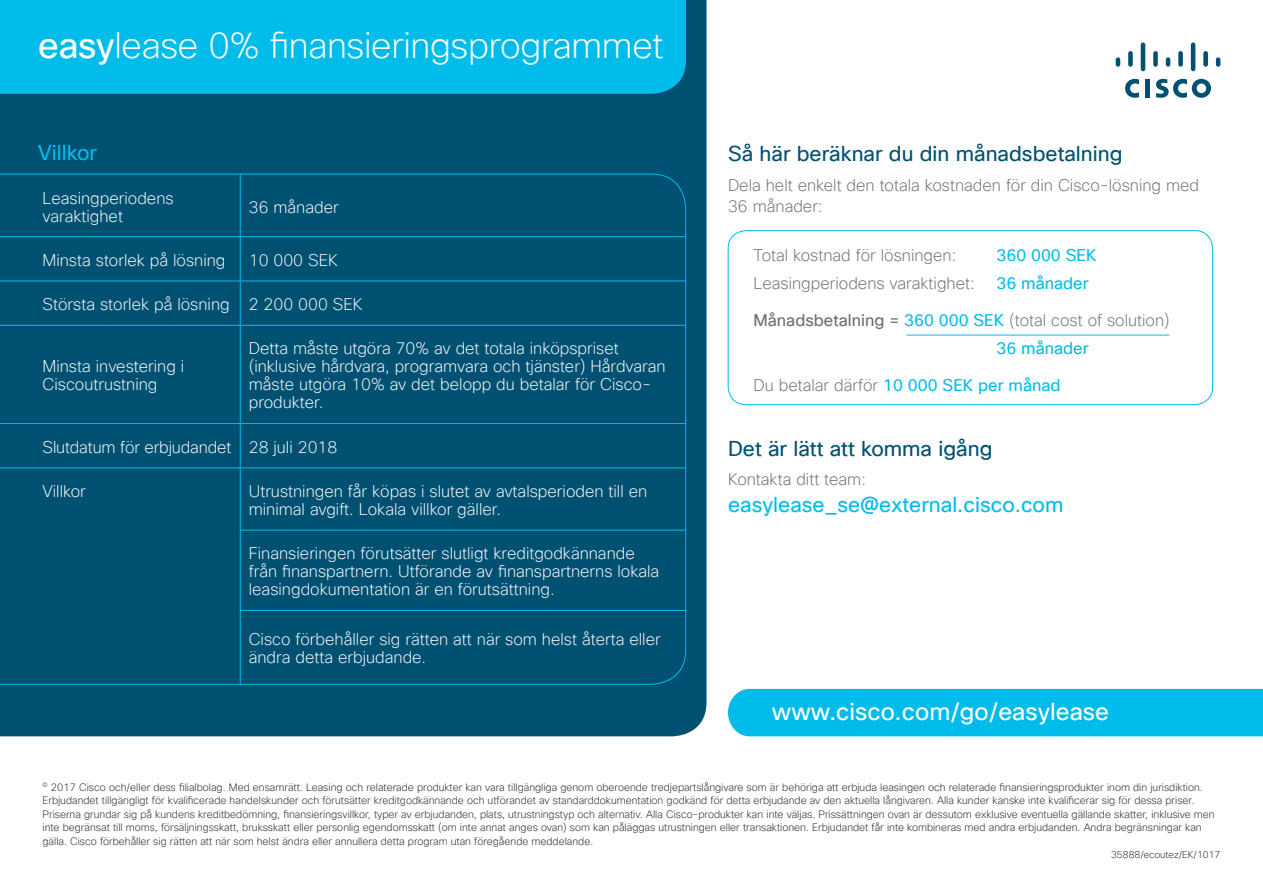
<style>
.page{position:relative;width:1263px;height:893px;background:#fff}
.page>*{position:absolute;margin:0;border:0;box-sizing:border-box;transform-origin:0 0}
.t1{font:200 36px "Cisco Sans TT";letter-spacing:-.01em;color:#fff}
.t2{font:24px "Cisco Sans TT";color:#fff}
.t3{font:21px "Cisco Sans TT";color:#005072}
.t4{font:21px "Cisco Sans TT";color:#00bceb}
.t5{font:200 16.5px/18px "Cisco Sans TT";color:#fff}
.t6{font:200 16.5px/21px "Cisco Sans TT";color:#6d6e71}
.t7{font:16.5px "Cisco Sans TT";color:#00bceb}
.t8{font:200 10.5px/13.5px "Cisco Sans TT";color:#231f20}
.t9{font:200 9.75px "Cisco Sans TT";color:#231f20}
.s1{font-weight:400}
.s2{font-weight:400;color:#00bceb}
.s3{font-weight:200;color:#6d6e71}
</style>
<div class="page">
<div style="left:728px;top:230px;width:485px;height:175px;border:1px solid #00bceb;border-radius:18px"></div>
<div style="left:0;top:0;width:706px;height:736px;background:#005072"></div>
<div style="left:0;top:0;width:686px;height:94px;background:#00bceb"></div>
<div style="left:0;top:173px;width:686px;height:512px;background:#005072"></div>
<hr style="left:906px;top:335px;width:263px;height:1px;background:#00bceb">
<hr style="left:240px;top:174px;width:1px;height:62px;background:#00bceb">
<hr style="left:240px;top:237px;width:1px;height:44px;background:#00bceb">
<hr style="left:240px;top:281px;width:1px;height:44px;background:#00bceb">
<hr style="left:240px;top:326px;width:1px;height:97px;background:#00bceb">
<hr style="left:240px;top:424px;width:1px;height:43px;background:#00bceb">
<hr style="left:240px;top:325px;width:446px;height:1px;background:#00bceb">
<hr style="left:240px;top:468px;width:1px;height:62px;background:#00bceb">
<hr style="left:240px;top:530px;width:1px;height:80px;background:#00bceb">
<hr style="left:240px;top:611px;width:1px;height:72px;background:#00bceb">
<hr style="left:240px;top:467px;width:446px;height:1px;background:#00bceb">
<hr style="left:240px;top:530px;width:446px;height:1px;background:#00bceb">
<hr style="left:240px;top:610px;width:446px;height:1px;background:#00bceb">
<hr style="left:0;top:281px;width:240px;height:1px;background:#00bceb">
<hr style="left:240px;top:281px;width:446px;height:1px;background:#00bceb">
<hr style="left:0;top:236px;width:240px;height:1px;background:#00bceb">
<hr style="left:240px;top:236px;width:446px;height:1px;background:#00bceb">
<hr style="left:0;top:325px;width:240px;height:1px;background:#00bceb">
<hr style="left:0;top:423px;width:240px;height:1px;background:#00bceb">
<hr style="left:240px;top:423px;width:446px;height:1px;background:#00bceb">
<hr style="left:0;top:467px;width:240px;height:1px;background:#00bceb">
<div style="left:728px;top:689px;width:535px;height:47px;background:#00bceb"></div>
<div style="left:1145px;top:79px;width:5px;height:18px;background:#005072"></div>
<svg style="left:1125px;top:79px;width:14px;height:19px"></svg>
<svg style="left:1156px;top:79px;width:55px;height:19px"></svg>
<svg style="left:1116px;top:57px;width:4px;height:10px"></svg>
<div style="left:1128px;top:51px;width:5px;height:16px;background:#005072;border-radius:2px"></div>
<hr style="left:1141px;top:43px;width:4px;height:28px;background:#005072;border-radius:2px">
<div style="left:1153px;top:51px;width:5px;height:16px;background:#005072;border-radius:2px"></div>
<svg style="left:1166px;top:57px;width:4px;height:10px"></svg>
<div style="left:1178px;top:51px;width:5px;height:16px;background:#005072;border-radius:2px"></div>
<hr style="left:1191px;top:43px;width:4px;height:28px;background:#005072;border-radius:2px">
<div style="left:1203px;top:51px;width:5px;height:16px;background:#005072;border-radius:2px"></div>
<svg style="left:1216px;top:57px;width:4px;height:10px"></svg>
<h1 class="t1" style="left:38px;top:22px;width:627px"><span class="s1">easy</span>lease 0% finansieringsprogrammet</h1>
<h3 class="t4" style="left:38px;top:139px;width:60px">Villkor</h3>
<h3 class="t5" style="left:43px;top:189px;width:133px">Leasingperiodens varaktighet</h3>
<h3 class="t5" style="left:249px;top:198px;width:92px">36 månader</h3>
<h3 class="t5" style="left:43px;top:252px;width:184px">Minsta storlek på lösning</h3>
<h3 class="t5" style="left:249px;top:252px;width:91px">10 000 SEK</h3>
<h3 class="t5" style="left:43px;top:296px;width:322px">Största storlek på lösning 2 200 000 SEK</h3>
<h3 class="t5" style="left:249px;top:340px;width:418px">Detta måste utgöra 70% av det totala inköpspriset (inklusive hårdvara, programvara och tjänster) Hårdvaran måste utgöra 10% av det belopp du betalar för Cisco&shy;produkter.</h3>
<h3 class="t5" style="left:43px;top:438px;width:296px">Slutdatum för erbjudandet 28 juli 2018</h3>
<h3 class="t5" style="left:43px;top:483px;width:45px">Villkor</h3>
<h3 class="t5" style="left:249px;top:483px;width:400px">Utrustningen får köpas i slutet av avtalsperioden till en minimal avgift. Lokala villkor gäller.</h3>
<h3 class="t5" style="left:249px;top:545px;width:412px">Finansieringen förutsätter slutligt kreditgodkännande från finanspartnern. Utförande av finanspartnerns lokala leasingdokumentation är en förutsättning.</h3>
<h3 class="t5" style="left:249px;top:631px;width:413px">Cisco förbehåller sig rätten att när som helst återta eller ändra detta erbjudande.</h3>
<h3 class="t5" style="left:43px;top:358px;width:143px">Minsta investering i<br>Ciscoutrustning</h3>
<h3 class="t3" style="left:728px;top:140px;width:396px">Så här beräknar du din månadsbetalning</h3>
<h3 class="t6" style="left:728px;top:175px;width:473px">Dela helt enkelt den totala kostnaden för din Cisco-lösning med<br>36 månader:</h3>
<h3 class="t6" style="left:753px;top:245px;width:204px">Total kostnad för lösningen:</h3>
<h3 class="t7" style="left:996px;top:245px;width:101px">360 000 SEK</h3>
<h3 class="t6" style="left:753px;top:274px;width:223px">Leasingperiodens varaktighet:</h3>
<h3 class="t7" style="left:996px;top:273px;width:94px">36 månader</h3>
<h3 class="t6" style="left:996px;top:307px;width:175px;line-height:28.2px;text-indent:-243px"><span class="s1">Månadsbetalning =</span> <span class="s2">360 000 SEK</span> (total cost of solution)<br><span class="s2">36 månader</span></h3>
<h3 class="t7" style="left:753px;top:375px;width:309px"><span class="s3">Du betalar därför</span> 10 000 SEK per månad</h3>
<h3 class="t3" style="left:728px;top:435px;width:266px">Det är lätt att komma igång</h3>
<h3 class="t6" style="left:728px;top:469px;width:140px">Kontakta ditt team:</h3>
<h3 class="t4" style="left:728px;top:491px;width:337px">easylease_se@external.cisco.com</h3>
<h2 class="t2" style="left:772px;top:696px;width:339px">www.cisco.com/go/easylease</h2>
<p class="t8" style="left:43px;top:781px;width:1174px"><sup>©</sup> 2017 Cisco och/eller dess filialbolag. Med ensamrätt. Leasing och relaterade produkter kan vara tillgängliga genom oberoende tredjepartslångivare som är behöriga att erbjuda leasingen och relaterade finansieringsprodukter inom din jurisdiktion.<br>Erbjudandet tillgängligt för kvalificerade handelskunder och förutsätter kreditgodkännande och utförandet av standarddokumentation godkänd för detta erbjudande av den aktuella långivaren. Alla kunder kanske inte kvalificerar sig för dessa priser.<br>Priserna grundar sig på kundens kreditbedömning, finansieringsvillkor, typer av erbjudanden, plats, utrustningstyp och alternativ. Alla Cisco-produkter kan inte väljas. Prissättningen ovan är dessutom exklusive eventuella gällande skatter, inklusive men inte begränsat till moms, försäljningsskatt, bruksskatt eller personlig egendomsskatt (om inte annat anges ovan) som kan påläggas utrustningen eller transaktionen. Erbjudandet får inte kombineras med andra erbjudanden. Andra begränsningar kan gälla. Cisco förbehåller sig rätten att när som helst ändra eller annullera detta program utan föregående meddelande.</p>
<p class="t9" style="left:1111px;top:848px;width:111px">35888/ecoutez/EK/1017</p>
</div>
